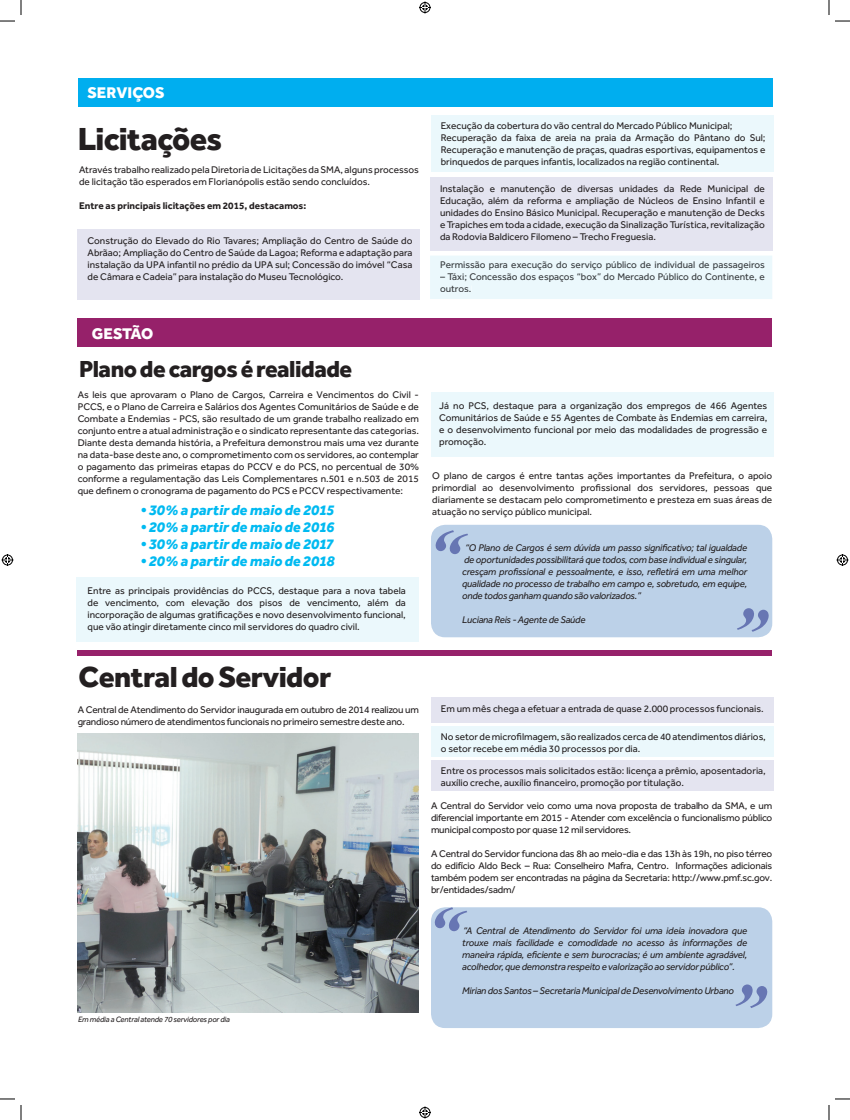
<style>
.page{position:relative;width:850px;height:1120px;background:#fff}
.page>*{position:absolute;margin:0;border:0;box-sizing:border-box;transform-origin:0 0}
.t1{font:800 33px "Effra";letter-spacing:-.02em;color:#231f20}
.t2{font:800 30px "Effra";letter-spacing:-.02em;color:#231f20}
.t3{font:800 24px "Effra";letter-spacing:-.02em;color:#231f20}
.t4{font:800 16px "Effra";color:#fff}
.t5{font:italic 800 15px "Effra";color:#00baf1}
.t6{font:10px/12px "Effra";color:#231f20;text-align:justify}
.t7{font:italic 10px/12px "Effra";letter-spacing:-.02em;color:#231f20;text-align:justify}
.t8{font:10px/12px "Effra";letter-spacing:-.02em;color:#231f20}
.t9{font:10px/12px "Effra";color:#363a3d}
.t10{font:700 10px "Effra";color:#231f20}
.t11{font:italic 8px "Effra";letter-spacing:-.02em;color:#231f20}
</style>
<div class="page">
<div style="left:431px;top:907px;width:341px;height:120px;background:#bcd1e8;border-radius:14px"></div>
<div style="left:431px;top:115px;width:342px;height:57px;background:#ebf8fc"></div>
<div style="left:431px;top:524px;width:341px;height:113px;background:#bcd1e8;border-radius:14px"></div>
<div style="left:78px;top:78px;width:694px;height:28px;background:#00aeef"></div>
<div style="left:78px;top:318px;width:694px;height:29px;background:#96216a"></div>
<div style="left:78px;top:650px;width:694px;height:5px;background:#96216a"></div>
<div style="left:77px;top:229px;width:342px;height:71px;background:#e4e4f0"></div>
<div style="left:430px;top:177px;width:342px;height:73px;background:#e4e4f0"></div>
<div style="left:77px;top:577px;width:342px;height:64px;background:#ebf8fc"></div>
<div style="left:431px;top:392px;width:342px;height:65px;background:#ebf8fc"></div>
<div style="left:430px;top:256px;width:342px;height:43px;background:#ebf8fc"></div>
<div style="left:441px;top:261px;width:324px;height:9px;background:#ebf8fc"></div>
<div style="left:440px;top:273px;width:325px;height:9px;background:#ebf8fc"></div>
<div style="left:440px;top:285px;width:31px;height:7px;background:#ebf8fc"></div>
<svg style="left:737px;top:608px;width:32px;height:23px"></svg>
<svg style="left:435px;top:530px;width:33px;height:24px"></svg>
<img style="left:78px;top:733px;width:341px;height:279px">
<svg style="left:735px;top:984px;width:32px;height:23px"></svg>
<svg style="left:435px;top:907px;width:32px;height:24px"></svg>
<div style="left:431px;top:697px;width:342px;height:25px;background:#e4e4f0"></div>
<div style="left:431px;top:726px;width:342px;height:31px;background:#ebf8fc"></div>
<div style="left:431px;top:760px;width:342px;height:31px;background:#e4e4f0"></div>
<svg style="left:0;top:0;width:22px;height:22px"></svg>
<svg style="left:0;top:1098px;width:22px;height:21px"></svg>
<svg style="left:828px;top:0;width:22px;height:22px"></svg>
<svg style="left:828px;top:1098px;width:22px;height:21px"></svg>
<svg style="left:419px;top:2px;width:12px;height:12px"></svg>
<svg style="left:419px;top:1106px;width:12px;height:12px"></svg>
<svg style="left:2px;top:554px;width:12px;height:12px"></svg>
<svg style="left:836px;top:554px;width:12px;height:12px"></svg>
<h3 class="t4" style="left:88px;top:83px;width:78px">SERVIÇOS</h3>
<h1 class="t1" style="left:78px;top:118px;width:146px">Licitações</h1>
<p class="t6" style="left:79px;top:163px;width:341px">Através trabalho realizado pela Diretoria de Licitações da SMA, alguns processos de licitação tão esperados em Florianópolis estão sendo concluídos.</p>
<p class="t10" style="left:79px;top:199px;width:229px">Entre as principais licitações em 2015, destacamos:</p>
<p class="t6" style="left:88px;top:235px;width:326px">Construção do Elevado do Rio Tavares; Ampliação do Centro de Saúde do Abrãao; Ampliação do Centro de Saúde da Lagoa; Reforma e adaptação para instalação da UPA infantil no prédio da UPA sul; Concessão do imóvel “Casa de Câmara e Cadeia” para instalação do Museu Tecnológico.</p>
<h3 class="t4" style="left:92px;top:323px;width:63px">GESTÃO</h3>
<h3 class="t3" style="left:79px;top:354px;width:275px">Plano de cargos é realidade</h3>
<p class="t6" style="left:78px;top:388px;width:343px">As leis que aprovaram o Plano de Cargos, Carreira e Vencimentos do Civil - PCCS, e o Plano de Carreira e Salários dos Agentes Comunitários de Saúde e de Combate a Endemias - PCS, são resultado de um grande trabalho realizado em conjunto entre a atual administração e o sindicato representante das categorias.<br>Diante desta demanda história, a Prefeitura demonstrou mais uma vez durante na data-base deste ano, o comprometimento com os servidores, ao contemplar o pagamento das primeiras etapas do PCCV e do PCS, no percentual de 30% conforme a regulamentação das Leis Complementares n.501 e n.503 de 2015 que definem o cronograma de pagamento do PCS e PCCV respectivamente:</p>
<h3 class="t5" style="left:140px;top:500px;width:195px">• 30% a partir de maio de 2015</h3>
<h3 class="t5" style="left:140px;top:517px;width:196px">• 20% a partir de maio de 2016</h3>
<h3 class="t5" style="left:140px;top:534px;width:195px">• 30% a partir de maio de 2017</h3>
<h3 class="t5" style="left:140px;top:551px;width:196px">• 20% a partir de maio de 2018</h3>
<p class="t6" style="left:88px;top:584px;width:320px">Entre as principais providências do PCCS, destaque para a nova tabela de vencimento, com elevação dos pisos de vencimento, além da incorporação de algumas gratificações e novo desenvolvimento funcional, que vão atingir diretamente cinco mil servidores do quadro civil.</p>
<p class="t6" style="left:441px;top:119px;width:326px;text-align:left">Execução da cobertura do vão central do Mercado Público Municipal; Recuperação da faixa de areia na praia da Armação do Pântano do Sul; Recuperação e manutenção de praças, quadras esportivas, equipamentos e brinquedos de parques infantis, localizados na região continental.</p>
<p class="t6" style="left:440px;top:182px;width:326px">Instalação e manutenção de diversas unidades da Rede Municipal de Educação, além da reforma e ampliação de Núcleos de Ensino Infantil e unidades do Ensino Básico Municipal. Recuperação e manutenção de Decks e Trapiches em toda a cidade, execução da Sinalização Turística, revitalização da Rodovia Baldicero Filomeno – Trecho Freguesia.</p>
<p class="t9" style="left:440px;top:258px;width:326px">Permissão para execução do serviço público de individual de passageiros</p>
<p class="t9" style="left:440px;top:270px;width:326px">– Táxi; Concessão dos espaços “box” do Mercado Público do Continente, e outros.</p>
<p class="t6" style="left:439px;top:400px;width:330px">Já no PCS, destaque para a organização dos empregos de 466 Agentes Comunitários de Saúde e 55 Agentes de Combate às Endemias em carreira, e o desenvolvimento funcional por meio das modalidades de progressão e promoção.</p>
<p class="t6" style="left:432px;top:469px;width:341px">O plano de cargos é entre tantas ações importantes da Prefeitura, o apoio primordial ao desenvolvimento profissional dos servidores, pessoas que diariamente se destacam pelo comprometimento e presteza em suas áreas de atuação no serviço público municipal.</p>
<p class="t7" style="left:462px;top:541px;width:287px;text-indent:3px">“O Plano de Cargos é sem dúvida um passo significativo; tal igualdade de oportunidades possibilitará que todos, com base individual e singular, cresçam profissional e pessoalmente, e isso, refletirá em uma melhor qualidade no processo de trabalho em campo e, sobretudo, em equipe, onde todos ganham quando são valorizados.”</p>
<p class="t7" style="left:462px;top:613px;width:125px">Luciana Reis - Agente de Saúde</p>
<h2 class="t2" style="left:78px;top:658px;width:254px">Central do Servidor</h2>
<p class="t8" style="left:78px;top:703px;width:343px">A Central de Atendimento do Servidor inaugurada em outubro de 2014 realizou um grandioso número de atendimentos funcionais no primeiro semestre deste ano.</p>
<p class="t6" style="left:441px;top:702px;width:324px">Em um mês chega a efetuar a entrada de quase 2.000 processos funcionais.</p>
<p class="t6" style="left:441px;top:730px;width:326px">No setor de microfilmagem, são realizados cerca de 40 atendimentos diários, o setor recebe em média 30 processos por dia.</p>
<p class="t6" style="left:441px;top:764px;width:326px">Entre os processos mais solicitados estão: licença a prêmio, aposentadoria, auxílio creche, auxílio financeiro, promoção por titulação.</p>
<p class="t6" style="left:431px;top:799px;width:343px">A Central do Servidor veio como uma nova proposta de trabalho da SMA, e um diferencial importante em 2015 - Atender com excelência o funcionalismo público municipal composto por quase 12 mil servidores.</p>
<p class="t6" style="left:431px;top:847px;width:343px">A Central do Servidor funciona das 8h ao meio-dia e das 13h às 19h, no piso térreo do edifício Aldo Beck – Rua: Conselheiro Mafra, Centro. Informações adicionais também podem ser encontradas na página da Secretaria: http://www.pmf.sc.gov. br/entidades/sadm/</p>
<p class="t11" style="left:78px;top:1014px;width:153px">Em média a Central atende 70 servidores por dia</p>
<p class="t7" style="left:462px;top:924px;width:287px">“A Central de Atendimento do Servidor foi uma ideia inovadora que trouxe mais facilidade e comodidade no acesso às informações de maneira rápida, eficiente e sem burocracias; é um ambiente agradável, acolhedor, que demonstra respeito e valorização ao servidor público”.</p>
<p class="t7" style="left:462px;top:984px;width:273px">Mirian dos Santos – Secretaria Municipal de Desenvolvimento Urbano</p>
</div>
